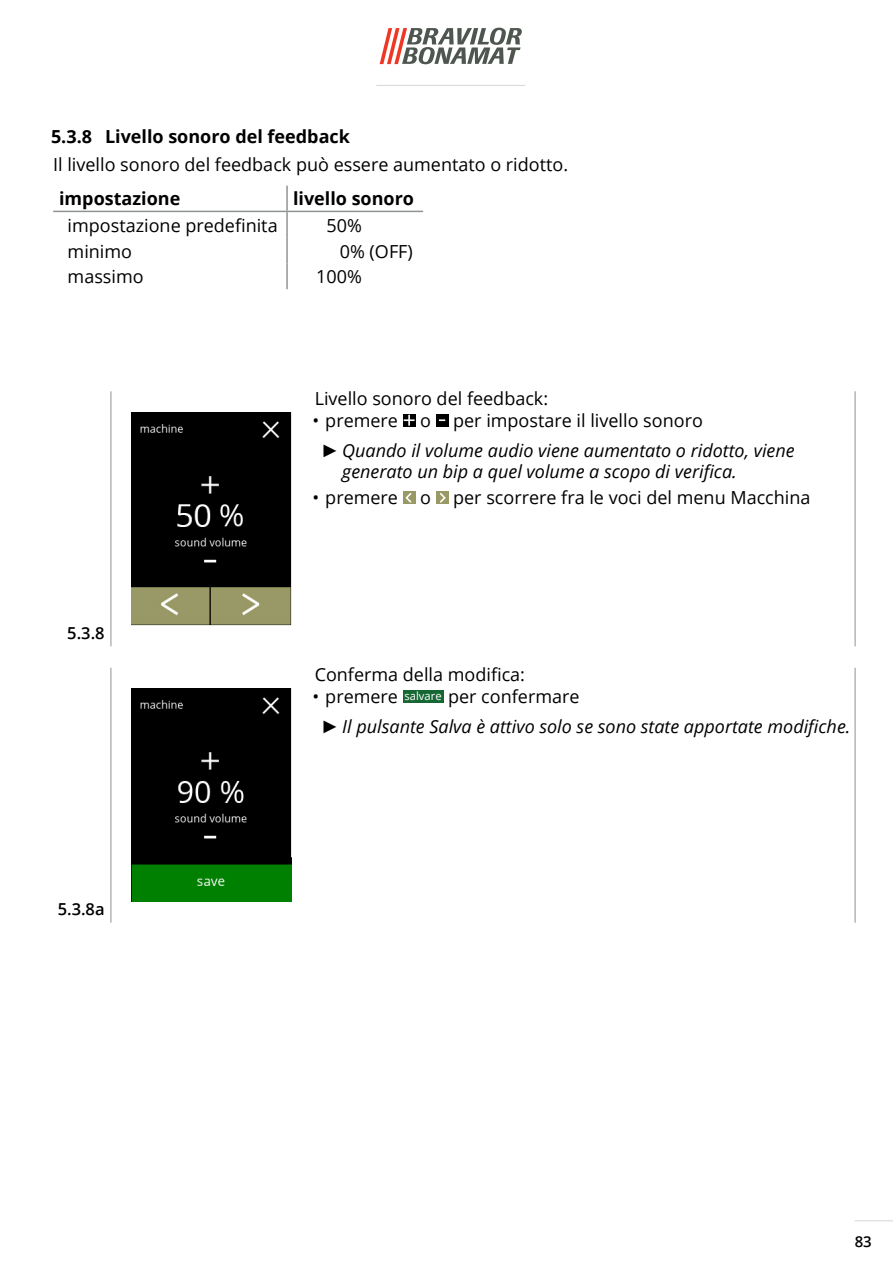
<style>
.page{position:relative;width:893px;height:1263px;background:#fff}
.page>*{position:absolute;margin:0;border:0;box-sizing:border-box;transform-origin:0 0}
.Body_text{font:18px "Open Sans";color:#000}
.t1{font:italic 18px/21.6px "Open Sans";color:#000}
.table_header{font:700 18px "Open Sans";color:#000}
.table_rows{font:18px "Open Sans";color:#000}
.t2{font:600 16.5px "Open Sans";color:#000}
.t3{font:600 15px "Open Sans";color:#000}
.t4{font:11.25px "Open Sans";color:#fff}
.s1{font-family:"Arial"}
</style>
<div class="page">
<svg style="left:380px;top:28px;width:142px;height:36px"></svg>
<hr style="left:855px;top:1220px;width:38px;height:1px;background:#d4d8d5">
<hr style="left:376px;top:85px;width:149px;height:1px;background:#d4d8d5">
<hr style="left:855px;top:668px;width:1px;height:254px;background:#8e9590">
<hr style="left:111px;top:668px;width:1px;height:254px;background:#8e9590">
<hr style="left:855px;top:392px;width:1px;height:254px;background:#8e9590">
<hr style="left:111px;top:392px;width:1px;height:254px;background:#8e9590">
<hr style="left:286px;top:186px;width:2px;height:25px;background:#8e9590">
<hr style="left:53px;top:211px;width:234px;height:1px;background:#8e9590">
<hr style="left:287px;top:211px;width:136px;height:1px;background:#8e9590">
<hr style="left:286px;top:212px;width:2px;height:26px;background:#8e9590">
<hr style="left:286px;top:238px;width:2px;height:25px;background:#8e9590">
<hr style="left:286px;top:263px;width:2px;height:26px;background:#8e9590">
<img style="left:132px;top:412px;width:159px;height:213px">
<img style="left:132px;top:689px;width:159px;height:212px">
<svg style="left:403px;top:414px;width:12px;height:13px"></svg>
<svg style="left:404px;top:416px;width:10px;height:9px"></svg>
<div style="left:436px;top:414px;width:12px;height:13px;background:#000"></div>
<div style="left:403px;top:491px;width:12px;height:13px;background:#999965"></div>
<svg style="left:405px;top:493px;width:7px;height:10px"></svg>
<div style="left:436px;top:491px;width:12px;height:13px;background:#999965"></div>
<svg style="left:440px;top:493px;width:6px;height:10px"></svg>
<div style="left:403px;top:690px;width:40px;height:13px;background:#166734"></div>
<p class="table_header" style="left:51px;top:124px;width:300px">5.3.8 Livello sonoro del feedback</p>
<p class="Body_text" style="left:53px;top:152px;width:516px">Il livello sonoro del feedback può essere aumentato o ridotto.</p>
<p class="table_header" style="left:59px;top:186px;width:123px">impostazione</p>
<p class="table_header" style="left:293px;top:186px;width:123px">livello sonoro</p>
<p class="table_rows" style="left:68px;top:213px;width:212px">impostazione predefinita</p>
<p class="table_rows" style="left:326px;top:213px;width:37px">50%</p>
<p class="table_rows" style="left:68px;top:239px;width:66px">minimo</p>
<p class="table_rows" style="left:340px;top:239px;width:75px">0% (OFF)</p>
<p class="table_rows" style="left:68px;top:264px;width:78px">massimo</p>
<p class="table_rows" style="left:316px;top:264px;width:47px">100%</p>
<p class="t2" style="left:67px;top:621px;width:39px">5.3.8</p>
<p class="t2" style="left:58px;top:898px;width:48px">5.3.8a</p>
<p class="Body_text" style="left:315px;top:386px;width:235px">Livello sonoro del feedback:</p>
<p class="Body_text" style="left:313px;top:408px;width:392px">• premere o per impostare il livello sonoro</p>
<p class="t1" style="left:342px;top:439px;width:454px;text-indent:-21px"><span class="s1">►</span> Quando il volume audio viene aumentato o ridotto, viene generato un bip a quel volume a scopo di verifica.</p>
<p class="Body_text" style="left:313px;top:485px;width:499px">• premere o per scorrere fra le voci del menu Macchina</p>
<p class="Body_text" style="left:315px;top:662px;width:212px">Conferma della modifica:</p>
<p class="Body_text" style="left:313px;top:684px;width:87px">• premere</p>
<p class="t4" style="left:405px;top:688px;width:39px">salvare</p>
<p class="Body_text" style="left:448px;top:684px;width:133px">per confermare</p>
<p class="t1" style="left:321px;top:715px;width:531px"><span class="s1">►</span> Il pulsante Salva è attivo solo se sono state apportate modifiche.</p>
<p class="t3" style="left:855px;top:1232px;width:19px">83</p>
</div>
